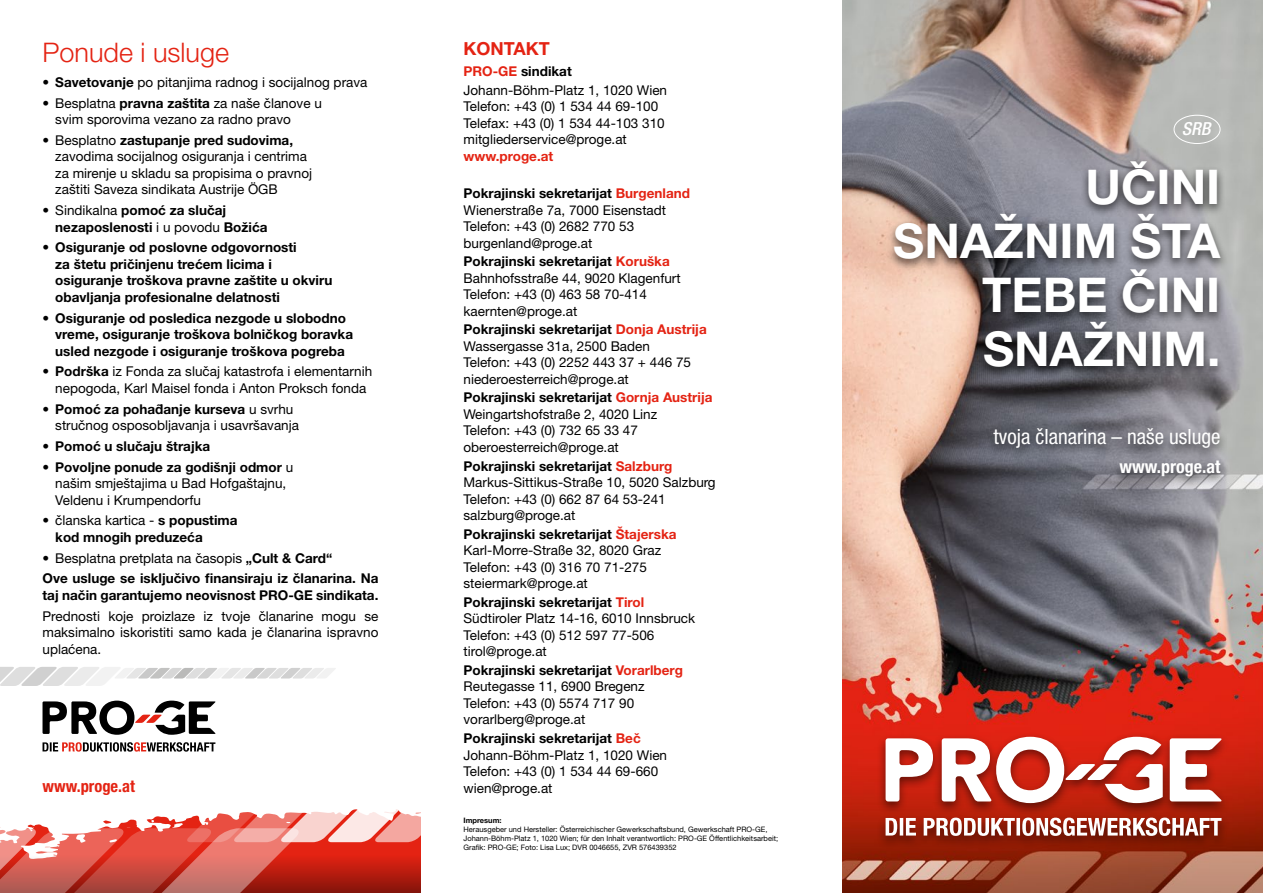
<style>
.page{position:relative;width:1263px;height:893px;background:#fff}
.page>*{position:absolute;margin:0;border:0;box-sizing:border-box;transform-origin:0 0}
.t1{font:700 48px/54px "Helvetica Neue LT Std";color:#fff;text-align:right}
.t2{font:300 27px "Helvetica Neue LT Std";color:#e42313}
.t3{font:condensed 21px "Helvetica Neue LT Std";color:#fff}
.t4{font:700 condensed 18px "Helvetica Neue LT Std";color:#fff}
.t5{font:700 18px "Helvetica Neue LT Std";color:#e42313}
.t6{font:italic 500 condensed 18px "Helvetica Neue LT Std";color:#fff}
.t7{font:700 condensed 16.5px "Helvetica Neue LT Std";color:#e42313}
.t8{font:13.5px/16.5px "Helvetica Neue LT Std";color:#000}
.t9{font:700 13.5px/16.5px "Helvetica Neue LT Std";color:#000}
.t10{font:700 13.5px "Helvetica Neue LT Std";color:#e42313}
.t11{font:7.5px/9px "Helvetica Neue LT Std";color:#000}
.t12{font:700 7.5px "Helvetica Neue LT Std";color:#000}
.s1{font-weight:700}
.s2{font-weight:400}
.s3{font-weight:700;color:#e42313}
</style>
<div class="page">
<svg style="left:0;top:667px;width:336px;height:19px"></svg>
<img style="left:842px;top:0;width:421px;height:893px">
<div style="left:876px;top:732px;width:354px;height:117px;background:#000;opacity:.5"></div>
<svg style="left:0;top:701px;width:1222px;height:192px"></svg>
<div style="left:1111px;top:457px;width:117px;height:33px;background:#000;opacity:.75"></div>
<div style="left:985px;top:424px;width:243px;height:37px;background:#000;opacity:.75"></div>
<div style="left:886px;top:157px;width:343px;height:222px;background:#000;opacity:.75"></div>
<div style="left:1174px;top:115px;width:46px;height:29px;border:1px solid #fff;border-radius:50%"></div>
<h2 class="t2" style="left:43px;top:36px;width:188px">Ponude i usluge</h2>
<p class="t8" style="left:43px;top:74px;width:326px">• <span class="s1">Savetovanje</span> po pitanjima radnog i socijalnog prava</p>
<p class="t8" style="left:55px;top:94px;width:268px;text-indent:-13px">• Besplatna <span class="s1">pravna zaštita</span> za naše cˇ lanove u svim sporovima vezano za radno pravo</p>
<p class="t8" style="left:55px;top:132px;width:258px;text-indent:-13px">• Besplatno <span class="s1">zastupanje pred sudovima, </span>zavodima socijalnog osiguranja i centrima za mirenje u skladu sa propisima o pravnoj zaštiti Saveza sindikata Austrije ÖGB</p>
<p class="t9" style="left:55px;top:202px;width:214px;text-indent:-13px"><span class="s2">• Sindikalna</span> pomoc´ za slucˇ aj nezaposlenosti <span class="s2">i u povodu</span> Božic´ a</p>
<p class="t9" style="left:55px;top:239px;width:279px;text-indent:-13px"><span class="s2">•</span> Osiguranje od poslovne odgovornosti<br>za štetu pricˇ injenu trec´ em licima i osiguranje troškova pravne zaštite u okviru obavljanja profesionalne delatnosti</p>
<p class="t9" style="left:55px;top:309px;width:299px;text-indent:-13px"><span class="s2">•</span> Osiguranje od posledica nezgode u slobodno vreme, osiguranje troškova bolnicˇ kog boravka usled nezgode i osiguranje troškova pogreba</p>
<p class="t8" style="left:43px;top:363px;width:331px;text-align:center">• <span class="s1">Podrška</span> iz Fonda za slucˇ aj katastrofa i elementarnih nepogoda, Karl Maisel fonda i Anton Proksch fonda</p>
<p class="t8" style="left:55px;top:400px;width:245px;text-indent:-13px">• <span class="s1">Pomoc´ za pohad˜ anje kurseva</span> u svrhu strucˇ nog osposobljavanja i usavršavanja</p>
<p class="t9" style="left:43px;top:437px;width:169px"><span class="s2">•</span> Pomoc´ u slucˇ aju štrajka</p>
<p class="t8" style="left:55px;top:458px;width:239px;text-indent:-13px">• <span class="s1">Povoljne ponude za godišnji odmor</span> u našim smještajima u Bad Hofgaštajnu,<br>Veldenu i Krumpendorfu</p>
<p class="t9" style="left:55px;top:512px;width:184px;text-indent:-13px"><span class="s2">• cˇ lanska kartica -</span> s popustima kod mnogih preduzec´ a</p>
<p class="t9" style="left:43px;top:547px;width:337px;line-height:20.7px"><span class="s2">• Besplatna pretplata na cˇ asopis</span> „Cult &amp; Card“<br>Ove usluge se iskljucˇ ivo finansiraju iz cˇ lanarina. Na</p>
<p class="t9" style="left:43px;top:586px;width:337px">taj nacˇ in garantujemo neovisnost PRO-GE sindikata.</p>
<p class="t8" style="left:43px;top:607px;width:337px;text-align:justify">Prednosti koje proizlaze iz tvoje cˇ lanarine mogu se maksimalno iskoristiti samo kada je cˇ lanarina ispravno uplac´ ena.</p>
<p class="t7" style="left:43px;top:776px;width:94px">www.proge.at</p>
<h3 class="t5" style="left:463px;top:38px;width:88px">KONTAKT</h3>
<p class="t8" style="left:463px;top:62px;width:205px;line-height:18.6px"><span class="s3">PRO-GE</span> <span class="s1">sindikat<br></span>Johann-Böhm-Platz 1, 1020 Wien</p>
<p class="t8" style="left:463px;top:98px;width:203px">Telefon: +43 (0) 1 534 44 69-100<br>Telefax: +43 (0) 1 534 44-103 310 mitgliederservice@proge.at</p>
<p class="t10" style="left:463px;top:148px;width:91px">www.proge.at</p>
<p class="t8" style="left:463px;top:185px;width:228px"><span class="s1">Pokrajinski sekretarijat</span> <span class="s3">Burgenland<br></span>Wienerstraße 7a, 7000 Eisenstadt<br>Telefon: +43 (0) 2682 770 53 burgenland@proge.at</p>
<p class="t8" style="left:463px;top:253px;width:219px"><span class="s1">Pokrajinski sekretarijat</span> <span class="s3">Koruška<br></span>Bahnhofsstraße 44, 9020 Klagenfurt<br>Telefon: +43 (0) 463 58 70-414 kaernten@proge.at</p>
<p class="t8" style="left:463px;top:321px;width:245px"><span class="s1">Pokrajinski sekretarijat</span> <span class="s3">Donja Austrija </span>Wassergasse 31a, 2500 Baden<br>Telefon: +43 (0) 2252 443 37 + 446 75 niederoesterreich@proge.at</p>
<p class="t8" style="left:463px;top:389px;width:250px"><span class="s1">Pokrajinski sekretarijat</span> <span class="s3">Gornja Austrija </span>Weingartshofstraße 2, 4020 Linz<br>Telefon: +43 (0) 732 65 33 47 oberoesterreich@proge.at</p>
<p class="t8" style="left:463px;top:457px;width:254px"><span class="s1">Pokrajinski sekretarijat</span> <span class="s3">Salzburg </span>Markus-Sittikus-Straße 10, 5020 Salzburg Telefon: +43 (0) 662 87 64 53-241 salzburg@proge.at</p>
<p class="t8" style="left:463px;top:525px;width:214px"><span class="s1">Pokrajinski sekretarijat</span> <span class="s3">Štajerska<br></span>Karl-Morre-Straße 32, 8020 Graz<br>Telefon: +43 (0) 316 70 71-275 steiermark@proge.at</p>
<p class="t8" style="left:463px;top:593px;width:233px"><span class="s1">Pokrajinski sekretarijat</span> <span class="s3">Tirol<br></span>Südtiroler Platz 14-16, 6010 Innsbruck<br>Telefon: +43 (0) 512 597 77-506 tirol@proge.at</p>
<p class="t8" style="left:463px;top:662px;width:221px"><span class="s1">Pokrajinski sekretarijat</span> <span class="s3">Vorarlberg<br></span>Reutegasse 11, 6900 Bregenz<br>Telefon: +43 (0) 5574 717 90 vorarlberg@proge.at</p>
<p class="t8" style="left:463px;top:730px;width:205px"><span class="s1">Pokrajinski sekretarijat</span> <span class="s3">Becˇ<br></span>Johann-Böhm-Platz 1, 1020 Wien<br>Telefon: +43 (0) 1 534 44 69-660 wien@proge.at</p>
<p class="t12" style="left:463px;top:816px;width:40px">Impresum:</p>
<p class="t11" style="left:463px;top:825px;width:316px">Herausgeber und Hersteller: Österreichischer Gewerkschaftsbund, Gewerkschaft PRO-GE,<br>Johann-Böhm-Platz 1, 1020 Wien; für den Inhalt verantwortlich: PRO-GE Öffentlichkeitsarbeit;<br>Grafik: PRO-GE; Foto: Lisa Lux; DVR 0046655, ZVR 576439352</p>
<h3 class="t6" style="left:1182px;top:118px;width:30px">SRB</h3>
<h1 class="t1" style="left:893px;top:158px;width:329px">UCˇ INI<br>SNAŽNIM ŠTA<br>TEBE Cˇ INI<br>SNAŽNIM.</h1>
<h3 class="t3" style="left:993px;top:425px;width:228px">tvoja cˇlanarina – naše usluge</h3>
<h3 class="t4" style="left:1119px;top:456px;width:102px">www.proge.at</h3>
</div>
